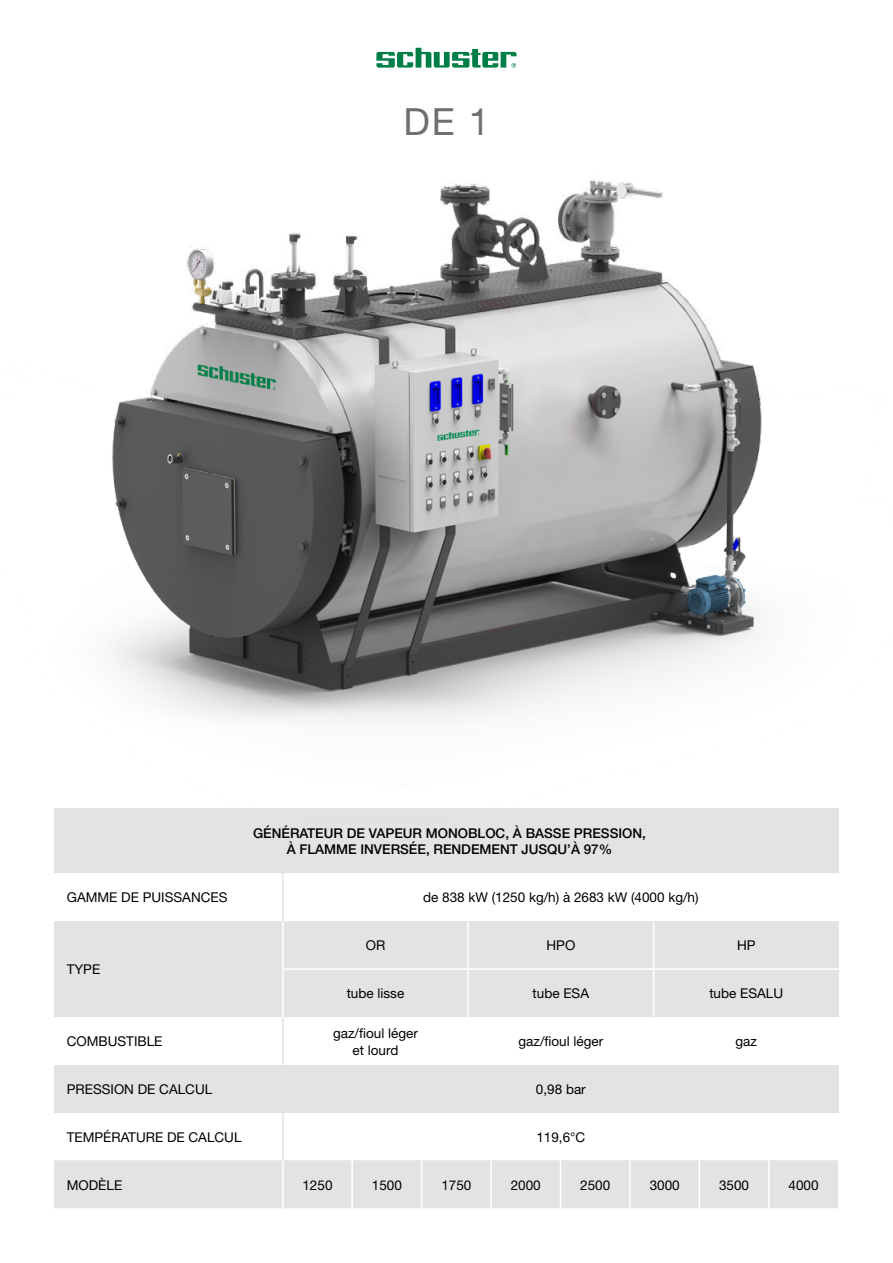
<style>
.page{position:relative;width:893px;height:1263px;background:#fff}
.page>*{position:absolute;margin:0;border:0;box-sizing:border-box;transform-origin:0 0}
.t1{font:37.5px "Helvetica Neue";color:#706f6f}
.t2{font:13.5px/16.2px "Helvetica Neue";color:#000;text-align:center}
.t3{font:500 13.5px/16.2px "Helvetica Neue";color:#000;text-align:center}
</style>
<div class="page">
<svg style="left:54px;top:823px;width:785px;height:290px;fill:#e3e3e3"></svg>
<hr style="left:282px;top:968px;width:186px;height:2px;background:#fff">
<hr style="left:468px;top:968px;width:186px;height:2px;background:#fff">
<hr style="left:654px;top:968px;width:185px;height:2px;background:#fff">
<hr style="left:282px;top:921px;width:2px;height:47px;background:#fff">
<hr style="left:282px;top:970px;width:2px;height:47px;background:#fff">
<hr style="left:467px;top:921px;width:2px;height:47px;background:#fff">
<hr style="left:653px;top:921px;width:1px;height:47px;background:#fff">
<hr style="left:467px;top:970px;width:2px;height:47px;background:#fff">
<hr style="left:653px;top:970px;width:1px;height:47px;background:#fff">
<hr style="left:467px;top:1017px;width:2px;height:48px;background:#fff">
<hr style="left:653px;top:1017px;width:1px;height:48px;background:#fff">
<hr style="left:282px;top:873px;width:2px;height:48px;background:#e3e3e3">
<hr style="left:282px;top:1017px;width:2px;height:48px;background:#e3e3e3">
<hr style="left:282px;top:1113px;width:2px;height:48px;background:#e3e3e3">
<hr style="left:282px;top:1161px;width:2px;height:48px;background:#e3e3e3">
<div style="left:54px;top:1160px;width:784px;height:48px;background:#e3e3e3"></div>
<hr style="left:282px;top:1160px;width:2px;height:48px;background:#fff">
<hr style="left:351px;top:1160px;width:2px;height:48px;background:#fff">
<hr style="left:421px;top:1160px;width:1px;height:48px;background:#fff">
<hr style="left:490px;top:1160px;width:2px;height:48px;background:#fff">
<hr style="left:560px;top:1160px;width:1px;height:48px;background:#fff">
<hr style="left:629px;top:1160px;width:2px;height:48px;background:#fff">
<hr style="left:699px;top:1160px;width:1px;height:48px;background:#fff">
<hr style="left:768px;top:1160px;width:1px;height:48px;background:#fff">
<img style="left:54px;top:47px;width:785px;height:776px">
<svg style="left:376px;top:48px;width:141px;height:20px"></svg>
<h1 class="t1" style="left:403px;top:99px;width:88px">DE 1</h1>
<p class="t3" style="left:253px;top:825px;width:394px">GÉNÉRATEUR DE VAPEUR MONOBLOC, À BASSE PRESSION,<br>À FLAMME INVERSÉE, RENDEMENT JUSQU’À 97%</p>
<p class="t2" style="left:67px;top:889px;width:162px">GAMME DE PUISSANCES</p>
<p class="t2" style="left:423px;top:889px;width:277px">de 838 kW (1250 kg/h) à 2683 kW (4000 kg/h)</p>
<p class="t2" style="left:67px;top:961px;width:35px">TYPE</p>
<p class="t2" style="left:366px;top:937px;width:21px">OR</p>
<p class="t2" style="left:546px;top:937px;width:30px">HPO</p>
<p class="t2" style="left:737px;top:937px;width:20px">HP</p>
<p class="t2" style="left:347px;top:985px;width:59px">tube lisse</p>
<p class="t2" style="left:533px;top:985px;width:58px">tube ESA</p>
<p class="t2" style="left:709px;top:985px;width:75px">tube ESALU</p>
<p class="t2" style="left:67px;top:1033px;width:97px">COMBUSTIBLE</p>
<p class="t2" style="left:333px;top:1025px;width:86px">gaz/fioul léger et lourd</p>
<p class="t2" style="left:518px;top:1033px;width:86px">gaz/fioul léger</p>
<p class="t2" style="left:735px;top:1033px;width:23px">gaz</p>
<p class="t2" style="left:67px;top:1081px;width:147px">PRESSION DE CALCUL</p>
<p class="t2" style="left:536px;top:1081px;width:51px">0,98 bar</p>
<p class="t2" style="left:67px;top:1129px;width:176px">TEMPÉRATURE DE CALCUL</p>
<p class="t2" style="left:536px;top:1129px;width:50px">119,6°C</p>
<p class="t2" style="left:67px;top:1176px;width:57px">MODÈLE</p>
<p class="t2" style="left:302px;top:1176px;width:32px">1250</p>
<p class="t2" style="left:372px;top:1176px;width:32px">1500</p>
<p class="t2" style="left:441px;top:1176px;width:32px">1750</p>
<p class="t2" style="left:511px;top:1176px;width:32px">2000</p>
<p class="t2" style="left:580px;top:1176px;width:32px">2500</p>
<p class="t2" style="left:650px;top:1176px;width:32px">3000</p>
<p class="t2" style="left:719px;top:1176px;width:32px">3500</p>
<p class="t2" style="left:788px;top:1176px;width:32px">4000</p>
</div>
